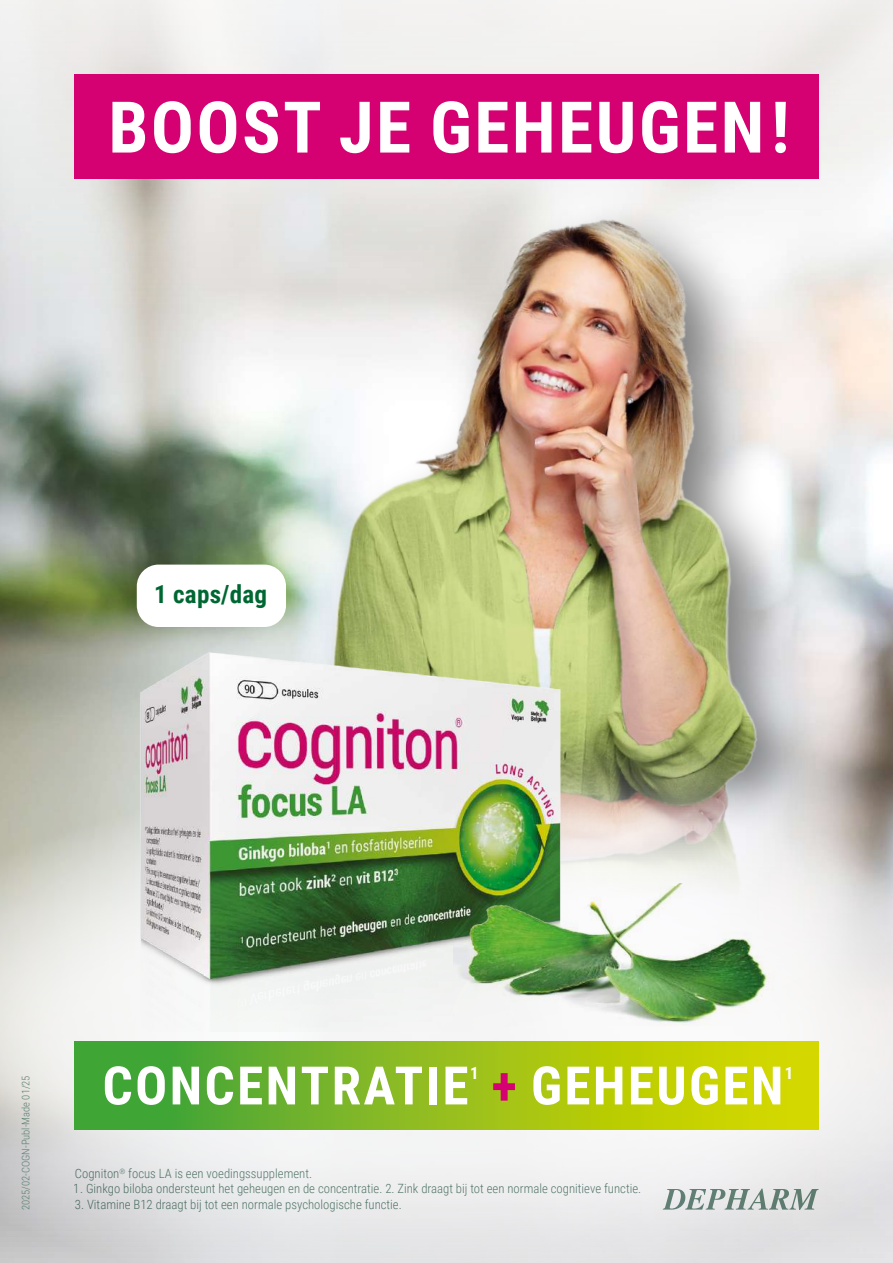
<style>
.page{position:relative;width:893px;height:1263px;background:#fff}
.page>*{position:absolute;margin:0;border:0;box-sizing:border-box;transform-origin:0 0}
.t1{font:700 71.4px "Roboto Condensed";letter-spacing:.035em;color:#fff}
.t2{font:700 53.1px "Roboto Condensed";letter-spacing:.045em;color:#fff}
.t3{font:700 25.05px "Roboto Condensed";letter-spacing:.01em;color:#006732}
.t4{font:700 16.95px "Roboto Condensed";color:#fff}
.t5{font:300 12.75px "Roboto Condensed";color:#5a7f71}
.t6{font:300 10.5px "Roboto Condensed";color:#5a7f71}
.s1{color:#d50072}
</style>
<div class="page">
<img style="left:0;top:0;width:893px;height:778px">
<div style="left:74px;top:74px;width:745px;height:105px;background:#d50072"></div>
<div style="left:137px;top:565px;width:149px;height:62px;background:#fff;border-radius:22px"></div>
<div style="left:311px;top:200px;width:516px;height:636px;background:#000;opacity:.51"></div>
<img style="left:769px;top:204px;width:25px;height:559px">
<img style="left:308px;top:204px;width:461px;height:574px">
<svg style="left:0;top:778px;width:893px;height:485px"></svg>
<svg style="left:74px;top:1041px;width:745px;height:88px;background:#8ebe1a"></svg>
<img style="left:123px;top:603px;width:524px;height:428px">
<svg style="left:327px;top:886px;width:522px;height:155px;fill:#eff0ef"></svg>
<div style="left:797px;top:886px;width:23px;height:155px;background:#f6f5f5"></div>
<img style="left:454px;top:884px;width:343px;height:157px">
<svg style="left:663px;top:1188px;width:156px;height:22px;background:#b4bfbb"></svg>
<h1 class="t1" style="left:108px;top:77px;width:683px">BOOST JE GEHEUGEN!</h1>
<h3 class="t3" style="left:154px;top:577px;width:115px">1 caps/dag</h3>
<p class="t6" style="left:18px;top:1210px;width:136px;rotate:-90deg">2025/02-COGN-Publ-Made 01/25</p>
<h2 class="t2" style="left:103px;top:1048px;width:682px">CONCENTRATIE <span class="s1">+</span> GEHEUGEN</h2>
<h3 class="t4" style="left:470px;top:1061px;width:10px">1</h3>
<h3 class="t4" style="left:785px;top:1061px;width:10px">1</h3>
<p class="t5" style="left:75px;top:1165px;width:239px">Cogniton<sup>®</sup> focus LA is een voedingssupplement.</p>
<p class="t5" style="left:74px;top:1180px;width:569px">1. Ginkgo biloba ondersteunt het geheugen en de concentratie. 2. Zink draagt bij tot een normale cognitieve functie.</p>
<p class="t5" style="left:75px;top:1195px;width:328px">3. Vitamine B12 draagt bij tot een normale psychologische functie.</p>
</div>
